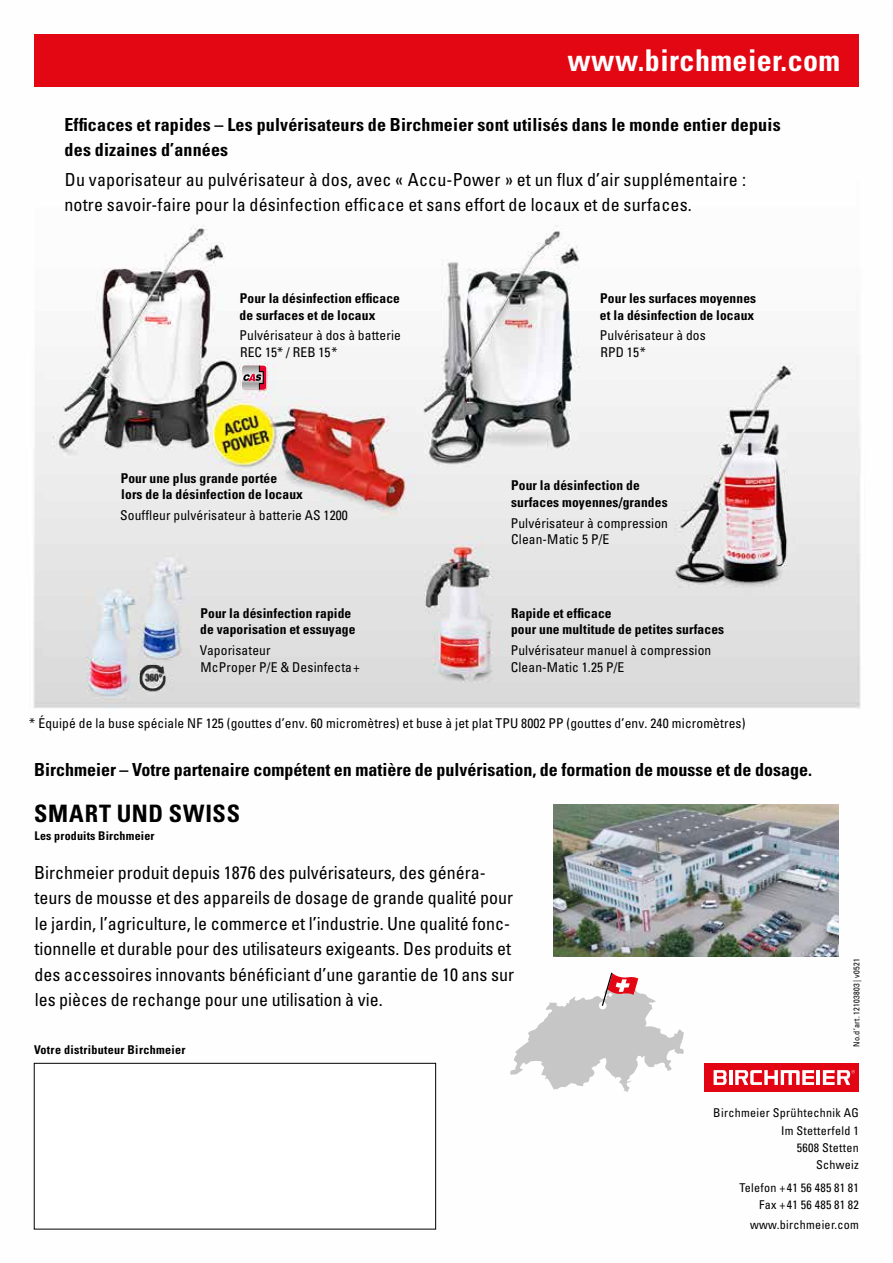
<style>
.page{position:relative;width:893px;height:1263px;background:#fff}
.page>*{position:absolute;margin:0;border:0;box-sizing:border-box;transform-origin:0 0}
.t1{font:700 condensed 30px "Univers LT Std";letter-spacing:.015em;color:#fff}
.t2{font:700 condensed 24px "Univers LT Std";letter-spacing:.035em;color:#000}
.t3{font:condensed 18px/25.5px "Univers LT Std";color:#000}
.t4{font:700 condensed 18px/25.5px "Univers LT Std";letter-spacing:.01em;color:#000}
.t5{font:condensed 13.5px/16.5px "Univers LT Std";letter-spacing:.01em;color:#000}
.t6{font:700 condensed 13.5px/16.5px "Univers LT Std";letter-spacing:.01em;color:#000}
.t7{font:condensed 12.15px/17.4px "Univers LT Std";letter-spacing:.025em;color:#000;text-align:right}
.t8{font:700 condensed 12.15px "Univers LT Std";letter-spacing:.025em;color:#000}
.t9{font:700 condensed 12px "Univers LT Std";letter-spacing:.015em;color:#000}
.t10{font:condensed 8.25px "Univers LT Std";letter-spacing:.025em;color:#000}
</style>
<div class="page">
<img style="left:33px;top:86px;width:828px;height:1144px">
<div style="left:705px;top:1063px;width:154px;height:29px;background:#e30413"></div>
<hr style="left:817px;top:1070px;width:3px;height:15px;background:#fff">
<hr style="left:729px;top:1070px;width:3px;height:15px;background:#fff">
<svg style="left:735px;top:1070px;width:79px;height:15px"></svg>
<svg style="left:714px;top:1070px;width:13px;height:15px"></svg>
<svg style="left:823px;top:1070px;width:32px;height:15px"></svg>
<div style="left:34px;top:1063px;width:402px;height:166px;background:#fff"></div>
<div style="left:34px;top:1063px;width:402px;height:166px;border:1px solid #000"></div>
<img style="left:553px;top:805px;width:286px;height:152px">
<svg style="left:510px;top:972px;width:174px;height:120px"></svg>
<svg style="left:241px;top:365px;width:26px;height:25px"></svg>
<div style="left:34px;top:34px;width:825px;height:52px;background:#e30613"></div>
<img style="left:140px;top:665px;width:25px;height:25px">
<h1 class="t1" style="left:567px;top:42px;width:274px">www.birchmeier.com</h1>
<p class="t4" style="left:64px;top:111px;width:718px">Efficaces et rapides – Les pulvérisateurs de Birchmeier sont utilisés dans le monde entier depuis des dizaines d’années</p>
<p class="t3" style="left:64px;top:166px;width:683px">Du vaporisateur au pulvérisateur à dos, avec « Accu-Power » et un flux d’air supplémentaire : notre savoir-faire pour la désinfection efficace et sans effort de locaux et de surfaces.</p>
<p class="t6" style="left:240px;top:290px;width:162px">Pour la désinfection efficace de surfaces et de locaux</p>
<p class="t5" style="left:239px;top:327px;width:163px">Pulvérisateur à dos à batterie<br>REC 15* / REB 15*</p>
<p class="t6" style="left:121px;top:470px;width:184px">Pour une plus grande portée<br>lors de la désinfection de locaux</p>
<p class="t5" style="left:120px;top:507px;width:229px">Souffleur pulvérisateur à batterie AS 1200</p>
<p class="t6" style="left:200px;top:605px;width:157px">Pour la désinfection rapide de vaporisation et essuyage</p>
<p class="t5" style="left:200px;top:642px;width:161px">Vaporisateur<br>McProper P/E &amp; Desinfecta+</p>
<p class="t6" style="left:600px;top:290px;width:158px">Pour les surfaces moyennes et la désinfection de locaux</p>
<p class="t5" style="left:600px;top:327px;width:107px">Pulvérisateur à dos<br>RPD 15*</p>
<p class="t6" style="left:511px;top:477px;width:158px">Pour la désinfection de surfaces moyennes/grandes</p>
<p class="t5" style="left:511px;top:514px;width:159px">Pulvérisateur à compression<br>Clean-Matic 5 P/E</p>
<p class="t6" style="left:511px;top:605px;width:215px">Rapide et efficace<br>pour une multitude de petites surfaces</p>
<p class="t5" style="left:511px;top:642px;width:202px">Pulvérisateur manuel à compression<br>Clean-Matic 1.25 P/E</p>
<p class="t5" style="left:29px;top:715px;width:718px">* Équipé de la buse spéciale NF 125 (gouttes d’env. 60 micromètres) et buse à jet plat TPU 8002 PP (gouttes d’env. 240 micromètres)</p>
<p class="t4" style="left:34px;top:757px;width:779px">Birchmeier – Votre partenaire compétent en matière de pulvérisation, de formation de mousse et de dosage.</p>
<h2 class="t2" style="left:34px;top:799px;width:207px">SMART UND SWISS</h2>
<p class="t9" style="left:35px;top:828px;width:121px">Les produits Birchmeier</p>
<p class="t3" style="left:34px;top:859px;width:481px">Birchmeier produit depuis 1876 des pulvérisateurs, des généra&shy;teurs de mousse et des appareils de dosage de grande qualité pour le jardin, l’agriculture, le commerce et l’industrie. Une qualité fonc&shy;tionnelle et durable pour des utilisateurs exigeants. Des produits et des accessoires innovants bénéficiant d’une garantie de 10 ans sur les pièces de rechange pour une utilisation à vie.</p>
<p class="t8" style="left:34px;top:1042px;width:153px">Votre distributeur Birchmeier</p>
<p class="t10" style="left:851px;top:1047px;width:90px;rotate:-90deg">No.d’art. 12103803 | v0521</p>
<p class="t7" style="left:713px;top:1104px;width:147px">Birchmeier Sprühtechnik AG<br>Im Stetterfeld 1<br>5608 Stetten<br>Schweiz</p>
<p class="t7" style="left:739px;top:1178px;width:121px">Telefon +41 56 485 81 81<br>Fax +41 56 485 81 82</p>
<p class="t7" style="left:750px;top:1215px;width:110px">www.birchmeier.com</p>
</div>
